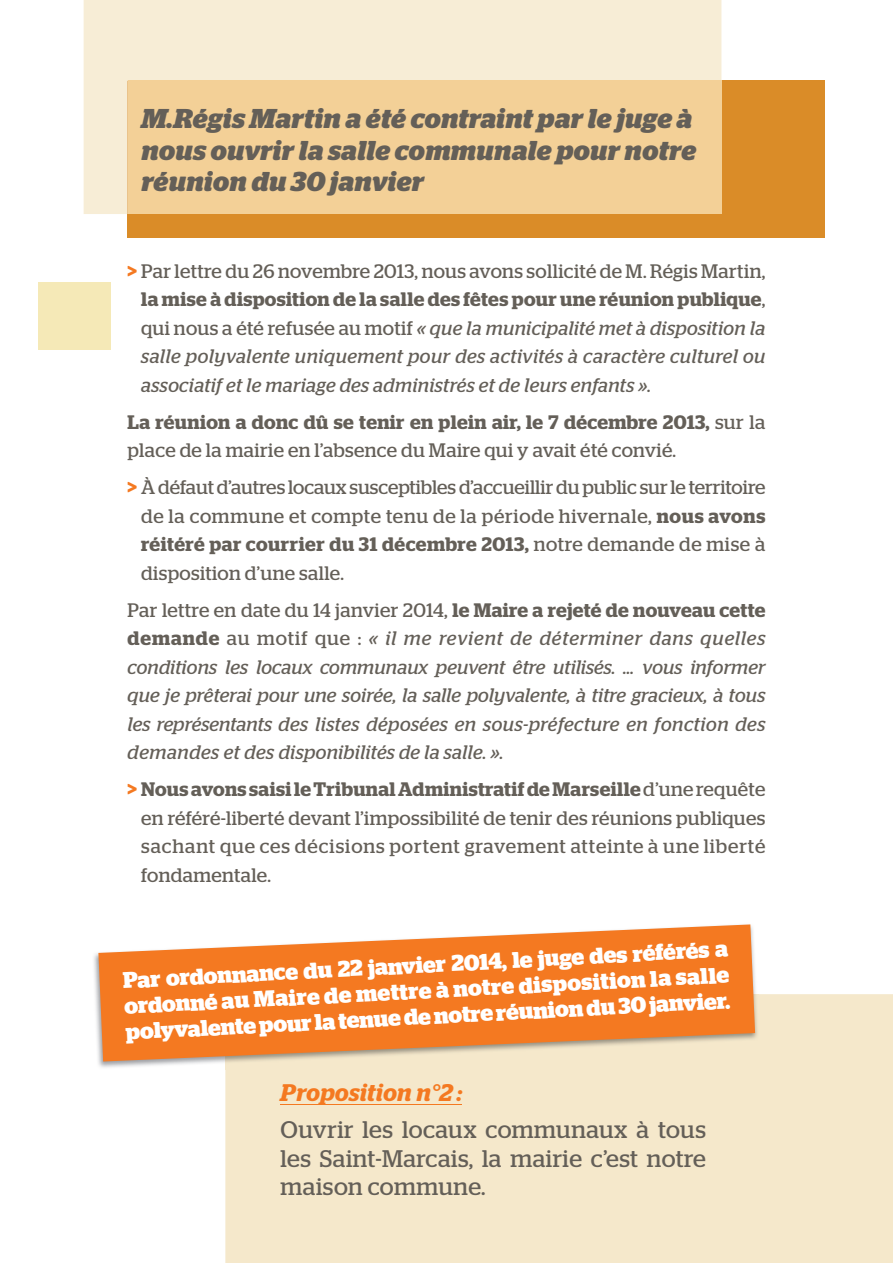
<style>
.page{position:relative;width:893px;height:1263px;background:#fff}
.page>*{position:absolute;margin:0;border:0;box-sizing:border-box;transform-origin:0 0}
.t1{font:italic 700 27.15px/31.5px "Stag";letter-spacing:.015em;color:#645f58}
.t2{font:24px/28.5px "Stag";letter-spacing:.02em;color:#645f58;text-align:justify}
.t3{font:italic 600 24px "Stag";letter-spacing:.015em;color:#f47921}
.t4{font:700 22.65px/25.8px "Stag";color:#fff}
.t5{font:italic 19.5px/28.5px "Stag";letter-spacing:.02em;color:#645f58;text-align:justify}
.t6{font:19.5px/28.5px "Stag";letter-spacing:.025em;color:#645f58;text-align:justify}
.s1{font-weight:600;font-style:normal;font-size:21px;color:#f47921}
.s2{font-style:normal}
.s3{font-weight:600;font-style:normal}
.s4{font-weight:600}
.s5{font-weight:600;font-size:21px;color:#f47921}
</style>
<div class="page">
<div style="left:225px;top:994px;width:668px;height:269px;background:#f5e8cb"></div>
<hr style="left:281px;top:1104px;width:181px;height:1px;background:#f47921">
<div style="left:128px;top:81px;width:697px;height:157px;background:#da8c28"></div>
<div style="left:84px;top:0;width:637px;height:214px;background:#f7edd6"></div>
<div style="left:128px;top:81px;width:593px;height:133px;background:#f3d097"></div>
<div style="left:38px;top:283px;width:72px;height:67px;background:#f5e9b7"></div>
<div style="left:225px;top:994px;width:533px;height:75px;background:#f5e8cb"></div>
<svg style="left:98px;top:924px;width:657px;height:137px;background:#f29049"></svg>
<h1 class="t1" style="left:141px;top:103px;width:556px">M.Régis Martin a été contraint par le juge à nous ouvrir la salle communale pour notre réunion du 30 janvier</h1>
<p class="t5" style="left:141px;top:256px;width:626px;text-indent:-14px"><span class="s1">&gt;</span> <span class="s2">Par lettre du 26 novembre 2013, nous avons sollicité de M. Régis Martin, </span><span class="s3">la mise à disposition de la salle des fêtes pour une réunion publique</span><span class="s2">, qui nous a été refusée au motif</span> « que la municipalité met à disposition la salle polyvalente uniquement pour des activités à caractère culturel ou associatif et le mariage des administrés et de leurs enfants ».</p>
<p class="t6" style="left:128px;top:408px;width:639px"><span class="s4">La réunion a donc dû se tenir en plein air, le 7 décembre 2013,</span> sur la place de la mairie en l’absence du Maire qui y avait été convié.</p>
<p class="t6" style="left:141px;top:473px;width:626px;text-indent:-14px"><span class="s5">&gt;</span> À défaut d’autres locaux susceptibles d’accueillir du public sur le territoire de la commune et compte tenu de la période hivernale, <span class="s4">nous avons réitéré par courrier du 31 décembre 2013,</span> notre demande de mise à disposition d’une salle.</p>
<p class="t5" style="left:128px;top:596px;width:639px"><span class="s2">Par lettre en date du 14 janvier 2014,</span> <span class="s3">le Maire a rejeté de nouveau cette demande</span> <span class="s2">au motif que :</span> « il me revient de déterminer dans quelles conditions les locaux communaux peuvent être utilisés. ... vous informer que je prêterai pour une soirée, la salle polyvalente, à titre gracieux, à tous les représentants des listes déposées en sous-préfecture en fonction des demandes et des disponibilités de la salle. ».</p>
<p class="t6" style="left:141px;top:775px;width:626px;text-indent:-14px"><span class="s5">&gt;</span> <span class="s4">Nous avons saisi le Tribunal Administratif de Marseille</span> d’une requête en référé-liberté devant l’impossibilité de tenir des réunions publiques sachant que ces décisions portent gravement atteinte à une liberté</p>
<p class="t4" style="left:122px;top:967px;width:613px;rotate:-3deg">Par ordonnance du 22 janvier 2014,le juge des référés a ordonné au M aire de mettre à notre disposition la salle polyvalente pour la tenue de notre réunion du 30 janvier.</p>
<p class="t3" style="left:281px;top:1079px;width:184px">Proposition n°2 :</p>
<p class="t2" style="left:281px;top:1115px;width:427px">Ouvrir les locaux communaux à tous les Saint-Marcais, la mairie c’est notre maison commune.</p>
</div>
